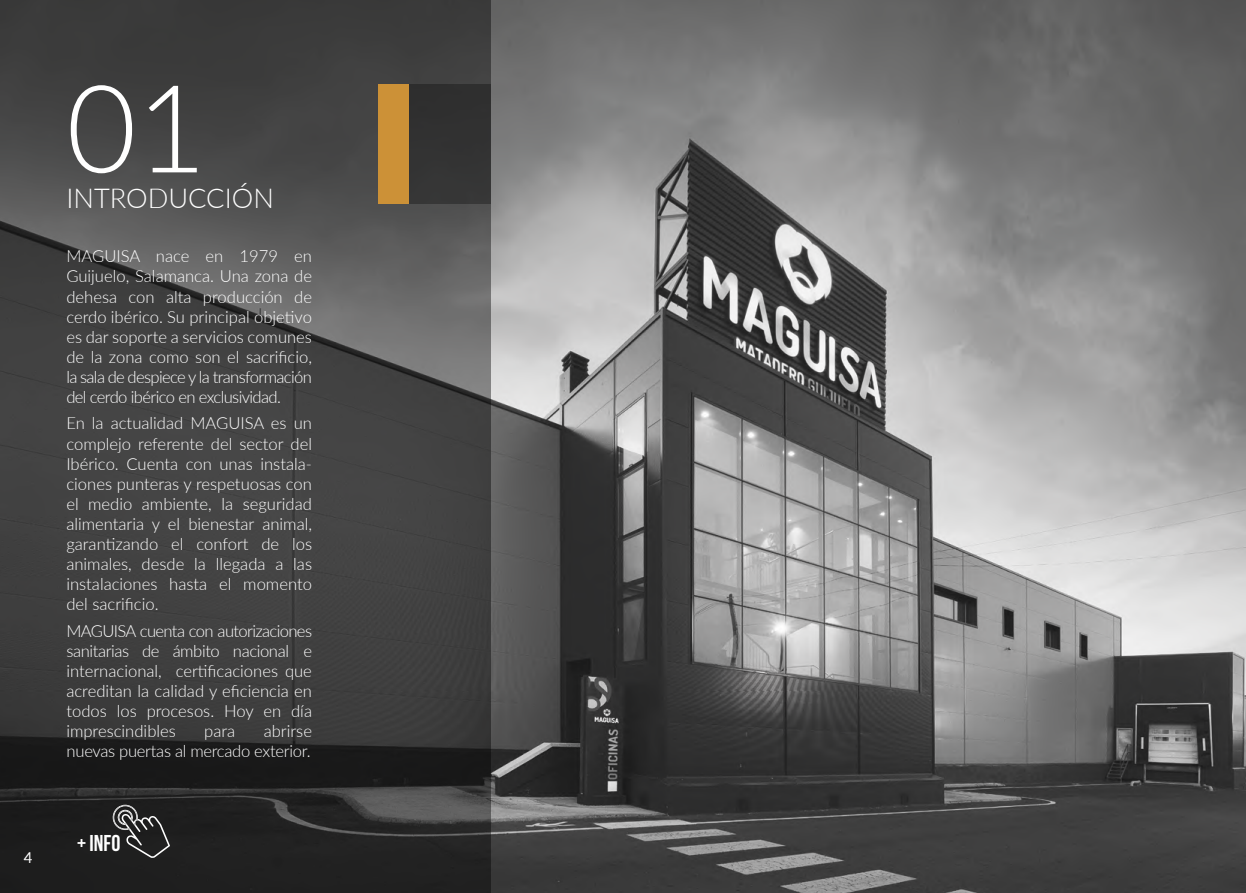
<style>
.page{position:relative;width:1246px;height:893px;background:#fff}
.page>*{position:absolute;margin:0;border:0;box-sizing:border-box;transform-origin:0 0}
.t1{font:300 121.8px "Lato";color:#fff}
.t2{font:300 27.45px "Lato";color:#fff}
.t3{font:22.95px "Bebas Neue";color:#fff}
.t4{font:300 16.8px/20.1px "Lato";color:#fff;text-align:justify}
.t5{font:300 16.8px/20.1px "Lato";letter-spacing:-.02em;color:#fff;text-align:right}
.t6{font:15px "Lato";color:#fff}
</style>
<div class="page">
<img style="left:491px;top:0;width:755px;height:893px">
<svg style="left:0;top:0;width:491px;height:893px;background:#404040"></svg>
<div style="left:378px;top:84px;width:113px;height:120px;background:#313232"></div>
<div style="left:378px;top:84px;width:31px;height:120px;background:#cc9137"></div>
<svg style="left:111px;top:804px;width:59px;height:54px;background:#3c3c3c"></svg>
<p class="t6" style="left:24px;top:846px;width:10px">4</p>
<h1 class="t1" style="left:66px;top:44px;width:142px">01</h1>
<h2 class="t2" style="left:66px;top:179px;width:209px">INTRODUCCIÓN</h2>
<p class="t4" style="left:66px;top:246px;width:247px">MAGUISA nace en 1979 en Guijuelo, Salamanca. Una zona de dehesa con alta producción de cerdo ibérico. Su principal objetivo es dar soporte a servicios comunes de la zona como son el sacrificio, la sala de despiece y la transformación del cerdo ibérico en exclusividad.</p>
<p class="t4" style="left:66px;top:413px;width:247px">En la actualidad MAGUISA es un complejo referente del sector del Ibérico. Cuenta con unas instala&shy;ciones punteras y respetuosas con el medio ambiente, la seguridad alimentaria y el bienestar animal, garantizando el confort de los animales, desde la llegada a las instalaciones hasta el momento del sacrificio.</p>
<p class="t4" style="left:66px;top:620px;width:247px">MAGUISA cuenta con autorizaciones sanitarias de ámbito nacional e internacional, certificaciones que acreditan la calidad y eficiencia en todos los procesos. Hoy en día imprescindibles</p>
<p class="t5" style="left:66px;top:720px;width:247px">abrirse<br>nuevas puertas al mercado exterior.</p>
<p class="t4" style="left:204px;top:720px;width:32px">para</p>
<h3 class="t3" style="left:77px;top:830px;width:45px">+ info</h3>
</div>
